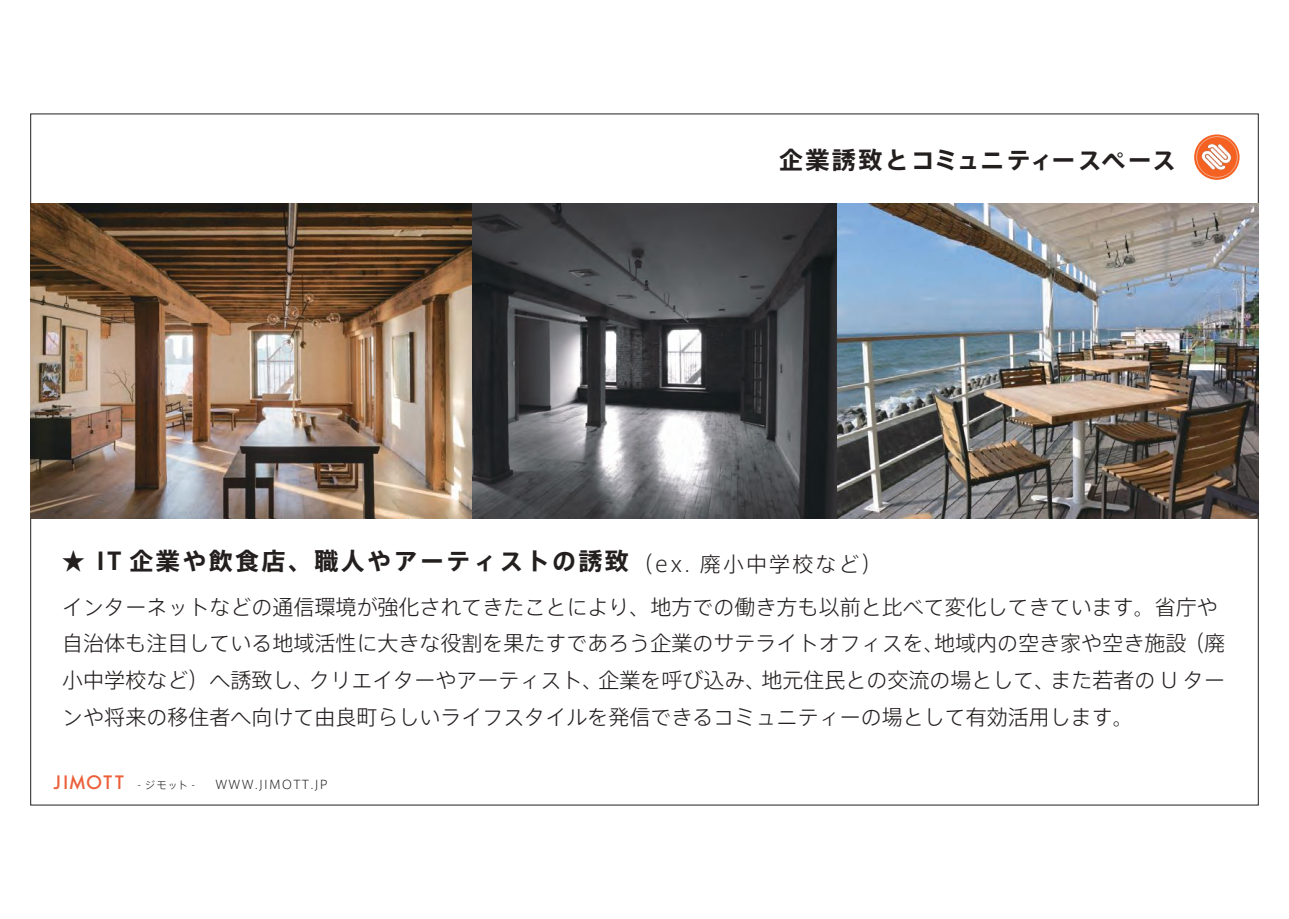
<style>
.page{position:relative;width:1289px;height:919px;background:#fff}
.page>*{position:absolute;margin:0;border:0;box-sizing:border-box;transform-origin:0 0}
.t1{font:700 24px "Axis Std";letter-spacing:.1em;color:#241f1f}
.t2{font:300 21px/36.8px "Axis Std";color:#241f1f}
.t3{font:500 18px "Futura";letter-spacing:.08em;color:#ec5f3a}
.t4{font:300 12px "Axis Std";letter-spacing:.1em;color:#241f1f}
.s1{font-weight:300;font-size:21px}
.s2{font-family:"Axis Std";font-weight:300;font-size:10.5px;color:#241f1f}
</style>
<div class="page">
<img style="left:1194px;top:134px;width:45px;height:46px">
<img style="left:472px;top:204px;width:365px;height:314px">
<img style="left:31px;top:204px;width:441px;height:314px">
<img style="left:837px;top:204px;width:421px;height:314px">
<p class="t1" style="left:779px;top:141px;width:398px">企業誘致とコミュニティースペース</p>
<p class="t1" style="left:61px;top:542px;width:822px">★ IT 企業や飲食店、職人やアーティストの誘致<span class="s1">（ex. 廃小中学校など）</span></p>
<p class="t2" style="left:62px;top:587px;width:1164px">インターネットなどの通信環境が強化されてきたことにより、地方での働き方も以前と比べて変化してきています。省庁や自治体も注目している地域活性に大きな役割を果たすであろう企業のサテライトオフィスを、地域内の空き家や空き施設（廃小中学校など）へ誘致し、クリエイターやアーティスト、企業を呼び込み、地元住民との交流の場として、また若者の U ターンや将来の移住者へ向けて由良町らしいライフスタイルを発信できるコミュニティーの場として有効活用します。</p>
<p class="t3" style="left:54px;top:769px;width:143px">JIMOTT <span class="s2">- ジモット -</span></p>
<p class="t4" style="left:216px;top:775px;width:114px">WWW.JIMOTT.JP</p>
</div>
